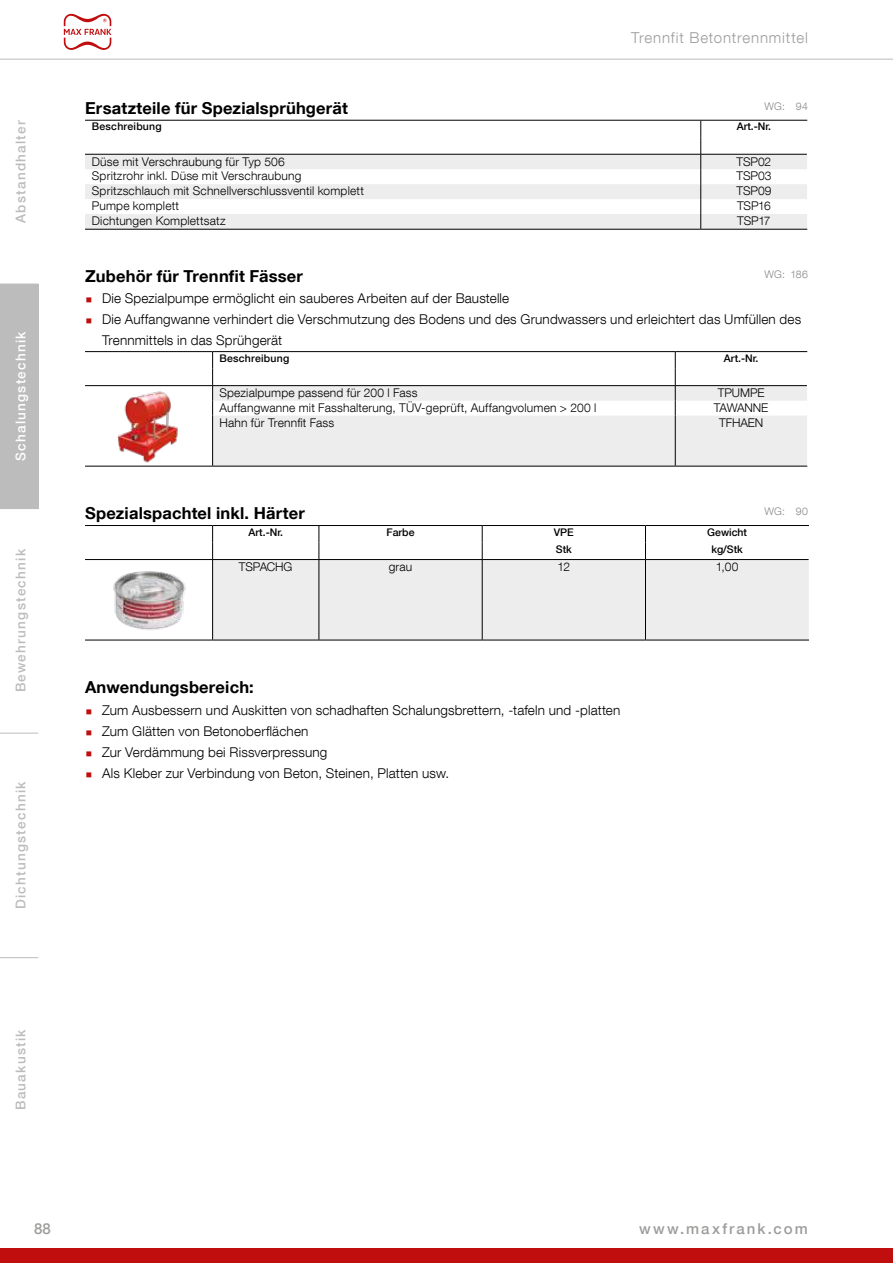
<style>
.page{position:relative;width:893px;height:1263px;background:#fff}
.page>*{position:absolute;margin:0;border:0;box-sizing:border-box;transform-origin:0 0}
.t1{font:700 16.5px "Helvetica Neue LT Com";letter-spacing:.01em;color:#000}
.t2{font:300 15px "Helvetica Neue LT Com";letter-spacing:.055em;color:#9d9d9c}
.t3{font:500 15px "Helvetica Neue LT Com";letter-spacing:.135em;color:#9d9d9c}
.t4{font:300 13.5px/21px "Helvetica Neue LT Com";letter-spacing:.01em;color:#000}
.t5{font:500 13.5px "Helvetica Neue LT Com";letter-spacing:.09em;color:#bcbcbc}
.t6{font:500 13.5px "Helvetica Neue LT Com";letter-spacing:.09em;color:#fff}
.t7{font:300 12px "Helvetica Neue LT Com";letter-spacing:.015em;color:#000}
.t8{font:300 12px "Helvetica Neue LT Com";letter-spacing:-.025em;color:#000}
.t9{font:300 12px "Helvetica Neue LT Com";letter-spacing:-.01em;color:#000}
.t10{font:500 10.5px "Helvetica Neue LT Com";color:#000}
.t11{font:500 10.5px "Helvetica Neue LT Com";letter-spacing:.02em;color:#000}
.t12{font:300 10.5px "Helvetica Neue LT Com";letter-spacing:.015em;color:#878787}
.s1{font-family:"Nimbus Roman";font-weight:400;color:#c00d0e}
</style>
<div class="page">
<hr style="left:0;top:59px;width:893px;height:1px;background:#bcbcbc">
<div style="left:0;top:1248px;width:893px;height:15px;background:#c00d0e"></div>
<svg style="left:64px;top:14px;width:47px;height:36px"></svg>
<svg style="left:85px;top:155px;width:722px;height:74px;fill:#ededed"></svg>
<svg style="left:700px;top:121px;width:1px;height:108px"></svg>
<hr style="left:85px;top:154px;width:616px;height:1px;background:#000">
<hr style="left:701px;top:154px;width:106px;height:1px;background:#000">
<hr style="left:85px;top:229px;width:616px;height:1px;background:#000">
<hr style="left:701px;top:229px;width:106px;height:1px;background:#000">
<hr style="left:85px;top:120px;width:616px;height:1px;background:#000">
<hr style="left:701px;top:120px;width:106px;height:1px;background:#000">
<svg style="left:213px;top:386px;width:594px;height:80px;fill:#ededed"></svg>
<hr style="left:212px;top:416px;width:1px;height:50px;background:#000">
<hr style="left:675px;top:416px;width:1px;height:50px;background:#000">
<svg style="left:212px;top:352px;width:1px;height:64px"></svg>
<svg style="left:675px;top:352px;width:1px;height:64px"></svg>
<hr style="left:85px;top:385px;width:128px;height:1px;background:#000">
<hr style="left:213px;top:385px;width:462px;height:1px;background:#000">
<hr style="left:675px;top:385px;width:132px;height:1px;background:#000">
<hr style="left:85px;top:466px;width:128px;height:1px;background:#000">
<hr style="left:213px;top:466px;width:462px;height:1px;background:#000">
<hr style="left:675px;top:466px;width:132px;height:1px;background:#000">
<hr style="left:85px;top:351px;width:128px;height:1px;background:#000">
<hr style="left:213px;top:351px;width:462px;height:1px;background:#000">
<hr style="left:675px;top:351px;width:132px;height:1px;background:#000">
<img style="left:117px;top:391px;width:61px;height:72px">
<div style="left:213px;top:560px;width:596px;height:80px;background:#ededed"></div>
<hr style="left:212px;top:560px;width:1px;height:80px;background:#000">
<hr style="left:319px;top:560px;width:1px;height:80px;background:#000">
<hr style="left:482px;top:560px;width:1px;height:80px;background:#000">
<hr style="left:645px;top:560px;width:1px;height:80px;background:#000">
<svg style="left:212px;top:526px;width:1px;height:33px"></svg>
<svg style="left:319px;top:526px;width:1px;height:33px"></svg>
<svg style="left:482px;top:526px;width:1px;height:33px"></svg>
<svg style="left:645px;top:526px;width:1px;height:33px"></svg>
<hr style="left:85px;top:559px;width:128px;height:1px;background:#000">
<hr style="left:213px;top:559px;width:106px;height:1px;background:#000">
<hr style="left:319px;top:559px;width:163px;height:1px;background:#000">
<hr style="left:482px;top:559px;width:163px;height:1px;background:#000">
<hr style="left:645px;top:559px;width:164px;height:1px;background:#000">
<hr style="left:85px;top:640px;width:128px;height:1px;background:#000">
<hr style="left:213px;top:640px;width:106px;height:1px;background:#000">
<hr style="left:319px;top:640px;width:163px;height:1px;background:#000">
<hr style="left:482px;top:640px;width:163px;height:1px;background:#000">
<hr style="left:645px;top:640px;width:164px;height:1px;background:#000">
<hr style="left:85px;top:525px;width:128px;height:1px;background:#000">
<hr style="left:213px;top:525px;width:106px;height:1px;background:#000">
<hr style="left:319px;top:525px;width:163px;height:1px;background:#000">
<hr style="left:482px;top:525px;width:163px;height:1px;background:#000">
<hr style="left:645px;top:525px;width:164px;height:1px;background:#000">
<img style="left:113px;top:571px;width:73px;height:59px">
<div style="left:0;top:284px;width:38px;height:225px;background:#bcbcbc"></div>
<hr style="left:0;top:733px;width:38px;height:1px;background:#bcbcbc">
<hr style="left:0;top:957px;width:38px;height:1px;background:#bcbcbc">
<p class="t5" style="left:13px;top:223px;width:104px;rotate:-90deg">Abstandhalter</p>
<p class="t6" style="left:13px;top:461px;width:131px;rotate:-90deg">Schalungstechnik</p>
<p class="t5" style="left:13px;top:692px;width:145px;rotate:-90deg">Bewehrungstechnik</p>
<p class="t5" style="left:13px;top:909px;width:129px;rotate:-90deg">Dichtungstechnik</p>
<p class="t5" style="left:13px;top:1110px;width:82px;rotate:-90deg">Bauakustik</p>
<p class="t2" style="left:631px;top:29px;width:178px">Trennfit Betontrennmittel</p>
<p class="t1" style="left:85px;top:98px;width:264px">Ersatzteile für Spezialsprühgerät</p>
<p class="t11" style="left:92px;top:120px;width:71px">Beschreibung</p>
<p class="t10" style="left:737px;top:120px;width:36px">Art.-Nr.</p>
<p class="t7" style="left:92px;top:154px;width:194px">Düse mit Verschraubung für Typ 506</p>
<p class="t7" style="left:737px;top:154px;width:36px">TSP02</p>
<p class="t7" style="left:92px;top:169px;width:211px">Spritzrohr inkl. Düse mit Verschraubung</p>
<p class="t7" style="left:736px;top:169px;width:36px">TSP03</p>
<p class="t7" style="left:92px;top:184px;width:274px">Spritzschlauch mit Schnellverschlussventil komplett</p>
<p class="t7" style="left:736px;top:184px;width:36px">TSP09</p>
<p class="t7" style="left:92px;top:199px;width:89px">Pumpe komplett</p>
<p class="t7" style="left:737px;top:199px;width:35px">TSP16</p>
<p class="t7" style="left:92px;top:213px;width:135px">Dichtungen Komplettsatz</p>
<p class="t7" style="left:737px;top:213px;width:35px">TSP17</p>
<p class="t12" style="left:764px;top:99px;width:45px">WG: 94</p>
<p class="t12" style="left:764px;top:268px;width:45px">WG: 186</p>
<p class="t1" style="left:85px;top:266px;width:219px">Zubehör für Trennfit Fässer</p>
<p class="t4" style="left:85px;top:288px;width:426px"><span class="s1">ˎ</span> Die Spezialpumpe ermöglicht ein sauberes Arbeiten auf der Baustelle</p>
<p class="t4" style="left:85px;top:309px;width:718px"><span class="s1">ˎ</span> Die Auffangwanne verhindert die Verschmutzung des Bodens und des Grundwassers und erleichtert das Umfüllen des</p>
<p class="t4" style="left:102px;top:330px;width:182px">Trennmittels in das Sprühgerät</p>
<p class="t11" style="left:219px;top:352px;width:71px">Beschreibung</p>
<p class="t10" style="left:724px;top:352px;width:36px">Art.-Nr.</p>
<p class="t7" style="left:219px;top:385px;width:200px">Spezialpumpe passend für 200 l Fass</p>
<p class="t7" style="left:718px;top:385px;width:48px">TPUMPE</p>
<p class="t7" style="left:219px;top:400px;width:378px">Auffangwanne mit Fasshalterung, TÜV-geprüft, Auffangvolumen &gt; 200 l</p>
<p class="t8" style="left:714px;top:400px;width:56px">TAWANNE</p>
<p class="t7" style="left:219px;top:415px;width:116px">Hahn für Trennfit Fass</p>
<p class="t7" style="left:719px;top:415px;width:46px">TFHAEN</p>
<p class="t1" style="left:85px;top:503px;width:221px">Spezialspachtel inkl. Härter</p>
<p class="t10" style="left:249px;top:525px;width:36px">Art.-Nr.</p>
<p class="t10" style="left:387px;top:525px;width:30px">Farbe</p>
<p class="t10" style="left:554px;top:525px;width:22px">VPE</p>
<p class="t10" style="left:707px;top:525px;width:41px">Gewicht</p>
<p class="t10" style="left:556px;top:542px;width:17px">Stk</p>
<p class="t10" style="left:711px;top:542px;width:33px">kg/Stk</p>
<p class="t9" style="left:239px;top:559px;width:55px">TSPACHG</p>
<p class="t7" style="left:389px;top:559px;width:25px">grau</p>
<p class="t7" style="left:557px;top:559px;width:14px">12</p>
<p class="t7" style="left:716px;top:559px;width:24px">1,00</p>
<p class="t12" style="left:764px;top:505px;width:45px">WG: 90</p>
<p class="t1" style="left:85px;top:677px;width:170px">Anwendungsbereich:</p>
<p class="t4" style="left:85px;top:700px;width:537px"><span class="s1">ˎ</span> Zum Ausbessern und Auskitten von schadhaften Schalungsbrettern, -tafeln und -platten <span class="s1">ˎ</span> Zum Glätten von Betonoberflächen<br><span class="s1">ˎ</span> Zur Verdämmung bei Rissverpressung<br><span class="s1">ˎ</span> Als Kleber zur Verbindung von Beton, Steinen, Platten usw.</p>
<p class="t3" style="left:34px;top:1220px;width:18px">88</p>
<p class="t3" style="left:639px;top:1220px;width:170px">www.maxfrank.com</p>
</div>
